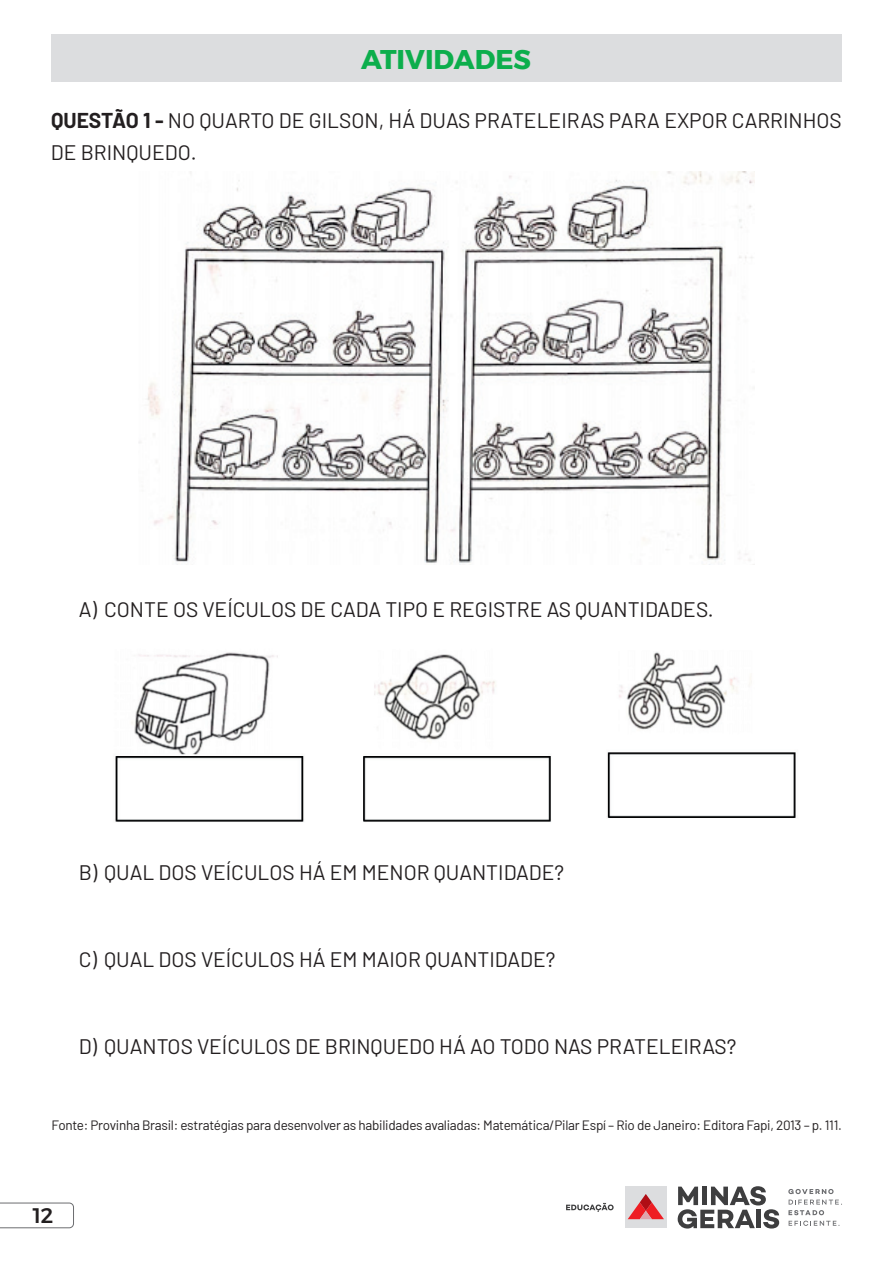
<style>
.page{position:relative;width:893px;height:1263px;background:#fff}
.page>*{position:absolute;margin:0;border:0;box-sizing:border-box;transform-origin:0 0}
.t1{font:700 27px "Montserrat";color:#0cae4c}
.t2{font:21px/31.5px "Barlow";color:#231f20}
.t3{font:500 21px "Montserrat";color:#231f20}
.t4{font:13.5px "Barlow";letter-spacing:-.02em;color:#231f20}
.s1{font-weight:700}
</style>
<div class="page">
<svg style="left:0;top:1202px;width:74px;height:26px"></svg>
<div style="left:625px;top:1186px;width:42px;height:42px;background:#dcdddf"></div>
<svg style="left:628px;top:1194px;width:36px;height:25px"></svg>
<svg style="left:678px;top:1186px;width:101px;height:42px"></svg>
<svg style="left:788px;top:1189px;width:54px;height:26px"></svg>
<svg style="left:789px;top:1221px;width:50px;height:5px"></svg>
<svg style="left:566px;top:1203px;width:48px;height:9px"></svg>
<div style="left:51px;top:34px;width:790px;height:47px;background:#dcdddf"></div>
<img style="left:139px;top:171px;width:615px;height:392px">
<img style="left:115px;top:652px;width:681px;height:170px">
<p class="t1" style="left:361px;top:37px;width:171px">ATIVIDADES</p>
<p class="t2" style="left:51px;top:103px;width:792px"><span class="s1">QUESTÃO 1 -</span> NO QUARTO DE GILSON, HÁ DUAS PRATELEIRAS PARA EXPOR CARRINHOS<br>DE BRINQUEDO.</p>
<p class="t2" style="left:79px;top:592px;width:637px">A) CONTE OS VEÍCULOS DE CADA TIPO E REGISTRE AS QUANTIDADES.</p>
<p class="t2" style="left:79px;top:855px;width:487px">B) QUAL DOS VEÍCULOS HÁ EM MENOR QUANTIDADE?</p>
<p class="t2" style="left:79px;top:942px;width:478px">C) QUAL DOS VEÍCULOS HÁ EM MAIOR QUANTIDADE?</p>
<p class="t2" style="left:79px;top:1029px;width:659px">D) QUANTOS VEÍCULOS DE BRINQUEDO HÁ AO TODO NAS PRATELEIRAS?</p>
<p class="t4" style="left:52px;top:1115px;width:792px">Fonte: Provinha Brasil: estratégias para desenvolver as habilidades avaliadas: Matemática/Pilar Espí – Rio de Janeiro: Editora Fapi, 2013 – p. 111.</p>
<p class="t3" style="left:33px;top:1199px;width:22px">12</p>
</div>
